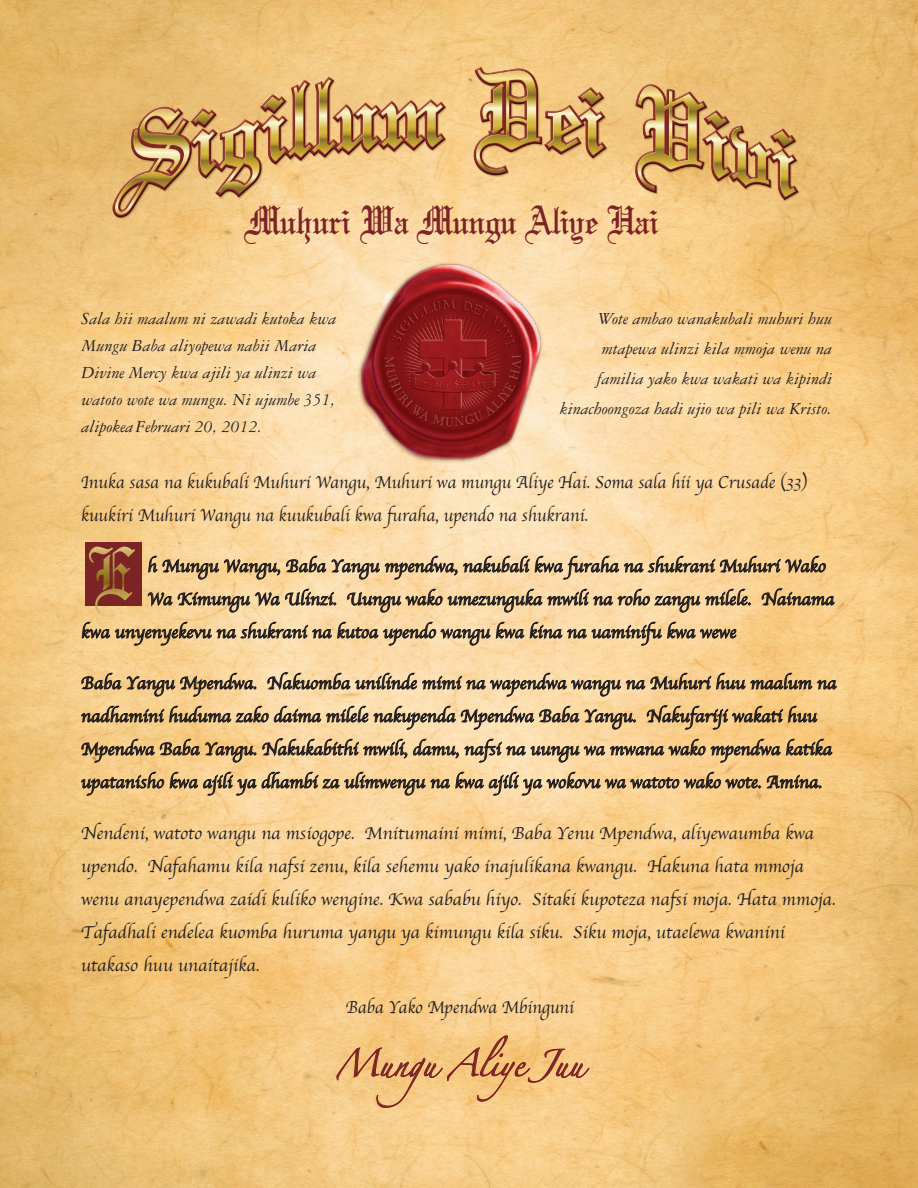
<style>
.page{position:relative;width:918px;height:1188px;background:#fff}
.page>*{position:absolute;margin:0;border:0;box-sizing:border-box;transform-origin:0 0}
.t1{font:43.2px "Mariage DTC";letter-spacing:-.02em;color:#7c2326}
.t2{font:24px "Zapfino";color:#7c2326;scale:.95 1}
.t3{font:18px/33px "Apple Chancery";color:#231f20}
.t4{font:italic 18px/27px "Garamond Three";color:#231f20;text-align:right}
.t5{font:18px/33px "Apple Chancery";color:#231f20;scale:.95 1}
</style>
<div class="page">
<img style="left:0;top:0;width:918px;height:1188px">
<img style="left:92px;top:54px;width:721px;height:173px">
<img style="left:344px;top:255px;width:219px;height:219px">
<img style="left:378px;top:296px;width:151px;height:139px">
<svg style="left:82px;top:673px;width:39px;height:17px"></svg>
<svg style="left:127px;top:676px;width:48px;height:20px"></svg>
<svg style="left:181px;top:673px;width:75px;height:23px;background:#c0a378"></svg>
<svg style="left:268px;top:672px;width:82px;height:19px;background:#b49e7d"></svg>
<svg style="left:356px;top:673px;width:289px;height:23px;background:#c8af8a"></svg>
<svg style="left:651px;top:673px;width:60px;height:18px"></svg>
<svg style="left:717px;top:673px;width:28px;height:18px"></svg>
<svg style="left:751px;top:673px;width:85px;height:18px;background:#b99967"></svg>
<svg style="left:81px;top:706px;width:83px;height:18px"></svg>
<svg style="left:170px;top:706px;width:198px;height:18px;background:#b69d78"></svg>
<svg style="left:374px;top:706px;width:81px;height:23px;background:#c1aa88"></svg>
<svg style="left:461px;top:706px;width:73px;height:23px;background:#c1ac8b"></svg>
<svg style="left:540px;top:706px;width:39px;height:17px"></svg>
<svg style="left:585px;top:709px;width:51px;height:20px"></svg>
<svg style="left:647px;top:705px;width:170px;height:24px;background:#c2a06b"></svg>
<svg style="left:82px;top:739px;width:72px;height:23px;background:#bc9c69"></svg>
<svg style="left:160px;top:739px;width:96px;height:23px;background:#c2a06b"></svg>
<svg style="left:263px;top:738px;width:144px;height:20px;background:#b79d79"></svg>
<svg style="left:413px;top:739px;width:46px;height:19px"></svg>
<svg style="left:465px;top:739px;width:60px;height:23px"></svg>
<svg style="left:531px;top:739px;width:174px;height:23px;background:#c9ac80"></svg>
<svg style="left:711px;top:739px;width:69px;height:23px;background:#c19f6d"></svg>
<svg style="left:786px;top:739px;width:46px;height:18px"></svg>
<svg style="left:81px;top:772px;width:83px;height:23px;background:#c09f6c"></svg>
<svg style="left:170px;top:772px;width:86px;height:23px;background:#c2a476"></svg>
<svg style="left:262px;top:772px;width:77px;height:18px"></svg>
<svg style="left:345px;top:772px;width:80px;height:23px;background:#c1a479"></svg>
<svg style="left:431px;top:779px;width:19px;height:11px"></svg>
<svg style="left:456px;top:772px;width:305px;height:23px;background:#c9ab7e"></svg>
<svg style="left:767px;top:775px;width:54px;height:15px"></svg>
<svg style="left:336px;top:1035px;width:253px;height:73px;background:#ebba7a"></svg>
<div style="left:85px;top:542px;width:56px;height:64px;background:#7c2326"></div>
<svg style="left:82px;top:547px;width:752px;height:98px;background:#d5b587"></svg>
<svg style="left:385px;top:355px;width:136px;height:72px;background:#86171a"></svg>
<h1 class="t1" style="left:247px;top:196px;width:413px">Muhuri Wa Mungu Aliye Hai</h1>
<p class="t4" style="left:560px;top:303px;width:274px;line-height:30px">Wote ambao wanakubali muhuri huu mtapewa ulinzi kila mmoja wenu na familia yako kwa wakati wa kipindi kinachoongoza hadi ujio wa pili wa Kristo.</p>
<p class="t4" style="left:81px;top:305px;width:256px;text-align:left">Sala hii maalum ni zawadi kutoka kwa Mungu Baba aliyopewa nabii Maria Divine Mercy kwa ajili ya ulinzi wa watoto wote wa mungu. Ni ujumbe 351, alipokea Februari 20, 2012.</p>
<p class="t5" style="left:81px;top:465px;width:766px">Inuka sasa na kukubali Muhuri Wangu, Muhuri wa mungu Aliye Hai. Soma sala hii ya Crusade (33) kuukiri Muhuri Wangu na kuukubali kwa furaha, upendo na shukrani.</p>
<p class="t3" style="left:147px;top:549px;width:680px">h Mungu Wangu, Baba Yangu mpendwa, nakubali kwa furaha na shukrani Muhuri Wako</p>
<p class="t3" style="left:147px;top:582px;width:688px">Wa Kimungu Wa Ulinzi. Uungu wako umezunguka mwili na roho zangu milele. Nainama</p>
<p class="t3" style="left:81px;top:615px;width:657px">kwa unyenyekevu na shukrani na kutoa upendo wangu kwa kina na uaminifu kwa wewe</p>
<p class="t3" style="left:81px;top:666px;width:757px">Baba Yangu Mpendwa. Nakuomba unilinde mimi na wapendwa wangu na Muhuri huu maalum na nadhamini huduma zako daima milele nakupenda Mpendwa Baba Yangu. Nakufariji wakati huu Mpendwa Baba Yangu. Nakukabithi mwili, damu, nafsi na uungu wa mwana wako mpendwa katika upatanisho kwa ajili ya dhambi za ulimwengu na kwa ajili ya wokovu wa watoto wako wote. Amina.</p>
<p class="t3" style="left:81px;top:816px;width:756px">Nendeni, watoto wangu na msiogope. Mnitumaini mimi, Baba Yenu Mpendwa, aliyewaumba kwa upendo. Nafahamu kila nafsi zenu, kila sehemu yako inajulikana kwangu. Hakuna hata mmoja wenu anayependwa zaidi kuliko wengine. Kwa sababu hiyo. Sitaki kupoteza nafsi moja. Hata mmoja.<br>Tafadhali endelea kuomba huruma yangu ya kimungu kila siku. Siku moja, utaelewa kwanini utakaso huu unaitajika.</p>
<p class="t5" style="left:345px;top:990px;width:242px">Baba Yako Mpendwa Mbinguni</p>
<h2 class="t2" style="left:336px;top:1053px;width:262px">Mungu Aliye Juu</h2>
</div>
